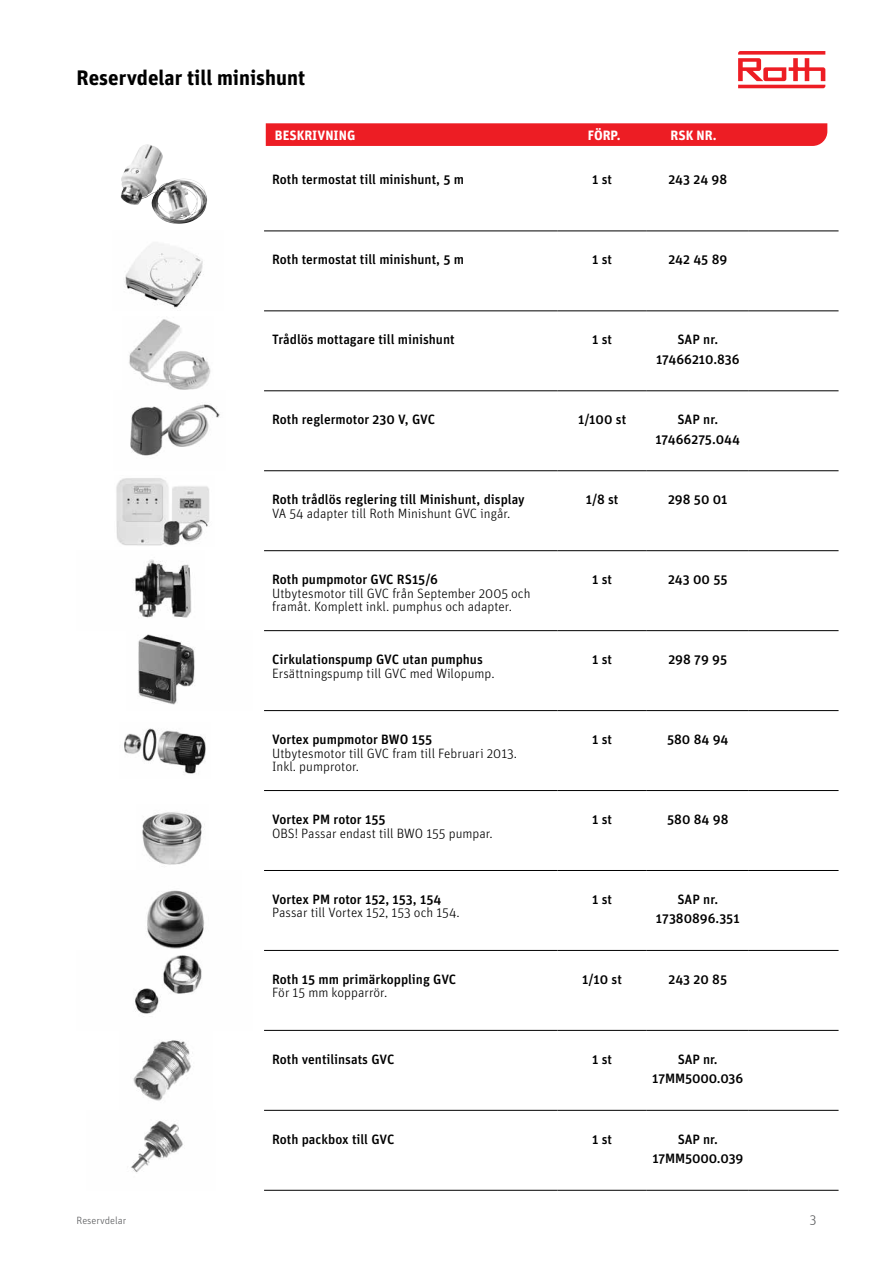
<style>
.page{position:relative;width:893px;height:1263px;background:#fff}
.page>*{position:absolute;margin:0;border:0;box-sizing:border-box;transform-origin:0 0}
.t1{font:700 21px "Unit OT";color:#000}
.t2{font:500 13.5px/19.5px "Unit OT";color:#000;text-align:center}
.t3{font:300 13.5px/13.5px "Unit OT";color:#000}
.t4{font:700 13.5px "Unit OT";color:#fff}
.t5{font:300 13.5px "Unit OT";color:#58595b}
.t6{font:300 10.5px "Unit OT";color:#58595b}
</style>
<div class="page">
<svg style="left:738px;top:51px;width:87px;height:37px"></svg>
<svg style="left:266px;top:123px;width:561px;height:23px;background:#ed2127"></svg>
<hr style="left:264px;top:311px;width:293px;height:1px;background:#000">
<hr style="left:557px;top:311px;width:90px;height:1px;background:#000">
<hr style="left:647px;top:311px;width:102px;height:1px;background:#000">
<hr style="left:264px;top:470px;width:293px;height:1px;background:#000">
<hr style="left:557px;top:470px;width:90px;height:1px;background:#000">
<hr style="left:647px;top:470px;width:102px;height:1px;background:#000">
<hr style="left:264px;top:550px;width:293px;height:1px;background:#000">
<hr style="left:557px;top:550px;width:90px;height:1px;background:#000">
<hr style="left:647px;top:550px;width:102px;height:1px;background:#000">
<hr style="left:264px;top:1030px;width:293px;height:1px;background:#000">
<hr style="left:557px;top:1030px;width:90px;height:1px;background:#000">
<hr style="left:647px;top:1030px;width:102px;height:1px;background:#000">
<hr style="left:264px;top:950px;width:293px;height:1px;background:#000">
<hr style="left:557px;top:950px;width:90px;height:1px;background:#000">
<hr style="left:647px;top:950px;width:102px;height:1px;background:#000">
<hr style="left:264px;top:391px;width:293px;height:1px;background:#000">
<hr style="left:557px;top:391px;width:90px;height:1px;background:#000">
<hr style="left:647px;top:391px;width:102px;height:1px;background:#000">
<hr style="left:264px;top:630px;width:293px;height:1px;background:#000">
<hr style="left:557px;top:630px;width:90px;height:1px;background:#000">
<hr style="left:647px;top:630px;width:102px;height:1px;background:#000">
<hr style="left:264px;top:710px;width:293px;height:1px;background:#000">
<hr style="left:557px;top:710px;width:90px;height:1px;background:#000">
<hr style="left:647px;top:710px;width:102px;height:1px;background:#000">
<hr style="left:749px;top:710px;width:89px;height:1px;background:#000">
<hr style="left:264px;top:1110px;width:293px;height:1px;background:#000">
<hr style="left:557px;top:1110px;width:90px;height:1px;background:#000">
<hr style="left:647px;top:1110px;width:102px;height:1px;background:#000">
<hr style="left:749px;top:391px;width:89px;height:1px;background:#000">
<hr style="left:749px;top:470px;width:89px;height:1px;background:#000">
<hr style="left:749px;top:550px;width:89px;height:1px;background:#000">
<hr style="left:749px;top:630px;width:89px;height:1px;background:#000">
<hr style="left:264px;top:790px;width:293px;height:1px;background:#000">
<hr style="left:557px;top:790px;width:90px;height:1px;background:#000">
<hr style="left:647px;top:790px;width:102px;height:1px;background:#000">
<hr style="left:749px;top:790px;width:89px;height:1px;background:#000">
<hr style="left:749px;top:870px;width:89px;height:1px;background:#000">
<hr style="left:749px;top:950px;width:89px;height:1px;background:#000">
<hr style="left:749px;top:1030px;width:89px;height:1px;background:#000">
<hr style="left:749px;top:1110px;width:89px;height:1px;background:#000">
<hr style="left:264px;top:1190px;width:293px;height:1px;background:#000">
<hr style="left:557px;top:1190px;width:90px;height:1px;background:#000">
<hr style="left:647px;top:1190px;width:102px;height:1px;background:#000">
<hr style="left:749px;top:1190px;width:89px;height:1px;background:#000">
<hr style="left:264px;top:870px;width:293px;height:1px;background:#000">
<hr style="left:557px;top:870px;width:90px;height:1px;background:#000">
<hr style="left:647px;top:870px;width:102px;height:1px;background:#000">
<hr style="left:749px;top:311px;width:89px;height:1px;background:#000">
<hr style="left:264px;top:231px;width:293px;height:1px;background:#000">
<hr style="left:557px;top:231px;width:90px;height:1px;background:#000">
<hr style="left:647px;top:231px;width:102px;height:1px;background:#000">
<hr style="left:749px;top:231px;width:89px;height:1px;background:#000">
<img style="left:120px;top:144px;width:87px;height:80px">
<img style="left:125px;top:244px;width:79px;height:64px">
<img style="left:129px;top:319px;width:82px;height:71px">
<img style="left:130px;top:404px;width:90px;height:52px">
<img style="left:116px;top:478px;width:93px;height:68px">
<img style="left:135px;top:559px;width:57px;height:59px">
<img style="left:138px;top:634px;width:57px;height:71px">
<img style="left:124px;top:728px;width:82px;height:46px">
<img style="left:142px;top:812px;width:63px;height:53px">
<img style="left:147px;top:890px;width:57px;height:59px">
<img style="left:135px;top:955px;width:67px;height:59px">
<img style="left:133px;top:1040px;width:60px;height:61px">
<img style="left:131px;top:1121px;width:52px;height:52px">
<h1 class="t1" style="left:77px;top:64px;width:230px">Reservdelar till minishunt</h1>
<p class="t4" style="left:275px;top:126px;width:82px">BESKRIVNING</p>
<p class="t4" style="left:588px;top:126px;width:35px">FÖRP.</p>
<p class="t4" style="left:670px;top:126px;width:47px">RSK NR.</p>
<p class="t2" style="left:272px;top:170px;width:194px">Roth termostat till minishunt, 5 m</p>
<p class="t2" style="left:592px;top:170px;width:21px">1 st</p>
<p class="t2" style="left:668px;top:170px;width:60px">243 24 98</p>
<p class="t2" style="left:272px;top:250px;width:194px">Roth termostat till minishunt, 5 m</p>
<p class="t2" style="left:592px;top:250px;width:21px">1 st</p>
<p class="t2" style="left:668px;top:250px;width:60px">242 45 89</p>
<p class="t2" style="left:272px;top:330px;width:184px">Trådlös mottagare till minishunt</p>
<p class="t2" style="left:592px;top:330px;width:21px">1 st</p>
<p class="t2" style="left:656px;top:330px;width:85px">SAP nr.<br>17466210.836</p>
<p class="t2" style="left:272px;top:410px;width:165px">Roth reglermotor 230 V, GVC</p>
<p class="t2" style="left:578px;top:410px;width:50px">1/100 st</p>
<p class="t2" style="left:655px;top:410px;width:86px">SAP nr.<br>17466275.044</p>
<p class="t2" style="left:272px;top:490px;width:254px">Roth trådlös reglering till Minishunt, display</p>
<p class="t3" style="left:272px;top:506px;width:240px">VA 54 adapter till Roth Minishunt GVC ingår.</p>
<p class="t2" style="left:586px;top:490px;width:34px">1/8 st</p>
<p class="t2" style="left:668px;top:490px;width:61px">298 50 01</p>
<p class="t2" style="left:272px;top:570px;width:167px">Roth pumpmotor GVC RS15/6</p>
<p class="t3" style="left:272px;top:586px;width:260px">Utbytesmotor till GVC från September 2005 och framåt. Komplett inkl. pumphus och adapter.</p>
<p class="t2" style="left:592px;top:570px;width:21px">1 st</p>
<p class="t2" style="left:668px;top:570px;width:61px">243 00 55</p>
<p class="t2" style="left:272px;top:649px;width:212px">Cirkulationspump GVC utan pumphus</p>
<p class="t3" style="left:272px;top:666px;width:224px">Ersättningspump till GVC med Wilopump.</p>
<p class="t2" style="left:592px;top:649px;width:21px">1 st</p>
<p class="t2" style="left:668px;top:649px;width:60px">298 79 95</p>
<p class="t2" style="left:272px;top:729px;width:162px">Vortex pumpmotor BWO 155</p>
<p class="t3" style="left:272px;top:746px;width:247px">Utbytesmotor till GVC fram till Februari 2013.<br>Inkl. pumprotor.</p>
<p class="t2" style="left:592px;top:729px;width:21px">1 st</p>
<p class="t2" style="left:667px;top:729px;width:63px">580 84 94</p>
<p class="t2" style="left:272px;top:809px;width:115px">Vortex PM rotor 155</p>
<p class="t3" style="left:272px;top:826px;width:222px">OBS! Passar endast till BWO 155 pumpar.</p>
<p class="t2" style="left:592px;top:809px;width:21px">1 st</p>
<p class="t2" style="left:667px;top:809px;width:63px">580 84 98</p>
<p class="t2" style="left:272px;top:889px;width:171px">Vortex PM rotor 152, 153, 154</p>
<p class="t3" style="left:272px;top:906px;width:189px">Passar till Vortex 152, 153 och 154.</p>
<p class="t2" style="left:592px;top:889px;width:21px">1 st</p>
<p class="t2" style="left:656px;top:889px;width:85px">SAP nr.<br>17380896.351</p>
<p class="t2" style="left:272px;top:969px;width:186px">Roth 15 mm primärkoppling GVC</p>
<p class="t3" style="left:272px;top:986px;width:117px">För 15 mm kopparrör.</p>
<p class="t2" style="left:582px;top:969px;width:41px">1/10 st</p>
<p class="t2" style="left:668px;top:969px;width:60px">243 20 85</p>
<p class="t2" style="left:272px;top:1049px;width:124px">Roth ventilinsats GVC</p>
<p class="t2" style="left:592px;top:1049px;width:21px">1 st</p>
<p class="t2" style="left:652px;top:1049px;width:93px">SAP nr.<br>17MM5000.036</p>
<p class="t2" style="left:272px;top:1129px;width:124px">Roth packbox till GVC</p>
<p class="t2" style="left:592px;top:1129px;width:21px">1 st</p>
<p class="t2" style="left:652px;top:1129px;width:92px">SAP nr.<br>17MM5000.039</p>
<p class="t6" style="left:77px;top:1214px;width:51px">Reservdelar</p>
<p class="t5" style="left:810px;top:1211px;width:8px">3</p>
</div>
